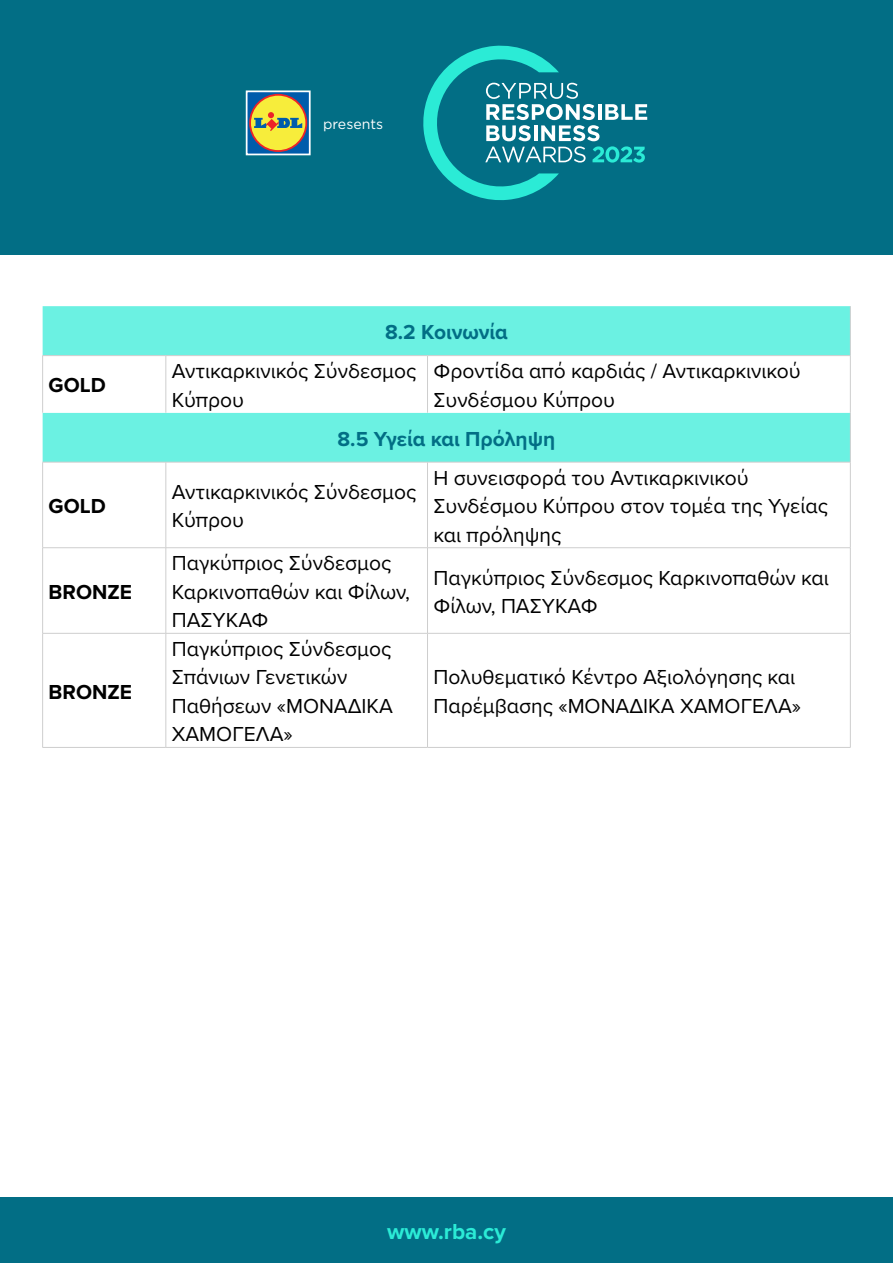
<style>
.page{position:relative;width:893px;height:1263px;background:#fff}
.page>*{position:absolute;margin:0;border:0;box-sizing:border-box;transform-origin:0 0}
.t1{font:700 22.5px "Proxima Nova";color:#2bebd6}
.t2{font:21px/28.5px "Proxima Nova";color:#000}
.t3{font:700 21px "Proxima Nova";color:#026e85}
.t4{font:700 21px "Proxima Nova";color:#000}
.t5{font:14.1px "Gotham";color:#fff}
</style>
<div class="page">
<div style="left:0;top:1197px;width:893px;height:66px;background:#026e85"></div>
<div style="left:0;top:0;width:893px;height:255px;background:#026e85"></div>
<svg style="left:423px;top:45px;width:224px;height:156px"></svg>
<svg style="left:245px;top:90px;width:66px;height:66px"></svg>
<div style="left:43px;top:306px;width:807px;height:49px;background:#6bf1e2"></div>
<svg style="left:43px;top:356px;width:807px;height:391px"></svg>
<hr style="left:850px;top:306px;width:1px;height:49px;background:#cecece">
<hr style="left:42px;top:355px;width:124px;height:1px;background:#cecece">
<hr style="left:42px;top:356px;width:1px;height:57px;background:#cecece">
<hr style="left:166px;top:355px;width:261px;height:1px;background:#cecece">
<hr style="left:166px;top:356px;width:1px;height:57px;background:#cecece">
<hr style="left:427px;top:355px;width:423px;height:1px;background:#cecece">
<hr style="left:427px;top:356px;width:1px;height:57px;background:#cecece">
<hr style="left:850px;top:356px;width:1px;height:57px;background:#cecece">
<hr style="left:850px;top:413px;width:1px;height:49px;background:#cecece">
<hr style="left:42px;top:462px;width:124px;height:1px;background:#cecece">
<hr style="left:42px;top:462px;width:1px;height:85px;background:#cecece">
<hr style="left:166px;top:462px;width:261px;height:1px;background:#cecece">
<hr style="left:166px;top:462px;width:1px;height:85px;background:#cecece">
<hr style="left:427px;top:462px;width:423px;height:1px;background:#cecece">
<hr style="left:427px;top:462px;width:1px;height:85px;background:#cecece">
<hr style="left:850px;top:462px;width:1px;height:85px;background:#cecece">
<hr style="left:42px;top:547px;width:124px;height:1px;background:#cecece">
<hr style="left:42px;top:548px;width:1px;height:85px;background:#cecece">
<hr style="left:166px;top:547px;width:261px;height:1px;background:#cecece">
<hr style="left:166px;top:548px;width:1px;height:85px;background:#cecece">
<hr style="left:427px;top:547px;width:423px;height:1px;background:#cecece">
<hr style="left:427px;top:548px;width:1px;height:85px;background:#cecece">
<hr style="left:850px;top:548px;width:1px;height:85px;background:#cecece">
<hr style="left:42px;top:633px;width:124px;height:1px;background:#cecece">
<hr style="left:42px;top:633px;width:1px;height:114px;background:#cecece">
<hr style="left:166px;top:633px;width:261px;height:1px;background:#cecece">
<hr style="left:166px;top:633px;width:1px;height:114px;background:#cecece">
<hr style="left:427px;top:633px;width:423px;height:1px;background:#cecece">
<hr style="left:427px;top:633px;width:1px;height:114px;background:#cecece">
<hr style="left:850px;top:633px;width:1px;height:114px;background:#cecece">
<hr style="left:42px;top:747px;width:124px;height:1px;background:#cecece">
<hr style="left:166px;top:747px;width:261px;height:1px;background:#cecece">
<hr style="left:427px;top:747px;width:423px;height:1px;background:#cecece">
<p class="t5" style="left:323px;top:115px;width:62px">presents</p>
<p class="t4" style="left:49px;top:370px;width:59px">GOLD</p>
<p class="t4" style="left:49px;top:490px;width:59px">GOLD</p>
<p class="t4" style="left:49px;top:576px;width:85px">BRONZE</p>
<p class="t4" style="left:49px;top:676px;width:85px">BRONZE</p>
<p class="t3" style="left:385px;top:316px;width:124px">8.2 Κοινωνία</p>
<p class="t2" style="left:172px;top:356px;width:246px">Αντικαρκινικός Σύνδεσμος<br>Κύπρου</p>
<p class="t2" style="left:433px;top:356px;width:369px">Φροντίδα από καρδιάς / Αντικαρκινικού<br>Συνδέσμου Κύπρου</p>
<p class="t3" style="left:338px;top:423px;width:219px">8.5 Υγεία και Πρόληψη</p>
<p class="t2" style="left:172px;top:477px;width:246px">Αντικαρκινικός Σύνδεσμος<br>Κύπρου</p>
<p class="t2" style="left:172px;top:548px;width:240px">Παγκύπριος Σύνδεσμος<br>Καρκινοπαθών και Φίλων,<br>ΠΑΣΥΚΑΦ</p>
<p class="t2" style="left:172px;top:634px;width:223px">Παγκύπριος Σύνδεσμος<br>Σπάνιων Γενετικών<br>Παθήσεων «ΜΟΝΑΔΙΚΑ<br>ΧΑΜΟΓΕΛΑ»</p>
<p class="t2" style="left:433px;top:462px;width:396px">Η συνεισφορά του Αντικαρκινικού<br>Συνδέσμου Κύπρου στον τομέα της Υγείας και πρόληψης</p>
<p class="t2" style="left:433px;top:562px;width:397px">Παγκύπριος Σύνδεσμος Καρκινοπαθών και<br>Φίλων, ΠΑΣΥΚΑΦ</p>
<p class="t2" style="left:433px;top:662px;width:369px">Πολυθεματικό Κέντρο Αξιολόγησης και<br>Παρέμβασης «ΜΟΝΑΔΙΚΑ ΧΑΜΟΓΕΛΑ»</p>
<p class="t1" style="left:387px;top:1214px;width:120px">www.rba.cy</p>
</div>
